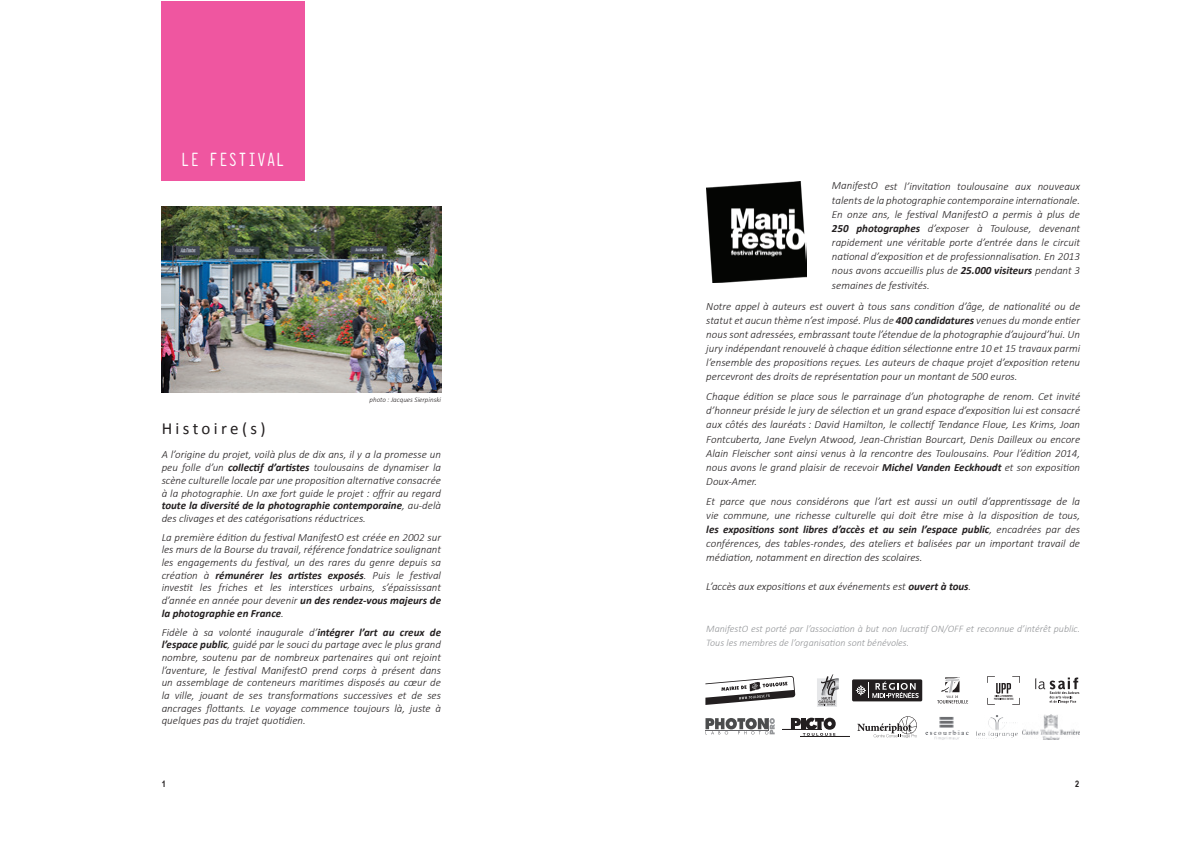
<style>
.page{position:relative;width:1191px;height:842px;background:#fff}
.page>*{position:absolute;margin:0;border:0;box-sizing:border-box;transform-origin:0 0}
.t1{font:21.1px "Typewriter Condensed";color:#fff}
.t2{font:16.9px "Calibri";letter-spacing:.2em;color:#231f20}
.t3{font:italic 300 11px/14.1px "Calibri";color:#231f20;text-align:justify}
.t4{font:italic 300 10px/14.1px "Calibri";color:#939598}
.t5{font:700 9px "Arial Narrow";color:#231f20}
.t6{font:italic 300 7.1px "Calibri";color:#231f20}
.s1{font-weight:700}
</style>
<div class="page">
<div style="left:162px;top:1px;width:143px;height:180px;background:#ef56a0"></div>
<img style="left:162px;top:206px;width:279px;height:186px">
<svg style="left:705px;top:676px;width:90px;height:29px"></svg>
<svg style="left:817px;top:674px;width:22px;height:33px"></svg>
<div style="left:852px;top:679px;width:70px;height:22px;background:#231f20;border-radius:2px"></div>
<svg style="left:855px;top:682px;width:63px;height:16px"></svg>
<img style="left:925px;top:716px;width:43px;height:24px">
<svg style="left:987px;top:676px;width:32px;height:29px"></svg>
<svg style="left:1035px;top:677px;width:44px;height:26px"></svg>
<svg style="left:705px;top:718px;width:69px;height:16px"></svg>
<svg style="left:791px;top:718px;width:44px;height:18px"></svg>
<hr style="left:782px;top:729px;width:39px;height:1px;background:#231f20">
<hr style="left:800px;top:736px;width:49px;height:1px;background:#231f20">
<svg style="left:857px;top:716px;width:60px;height:22px"></svg>
<img style="left:976px;top:715px;width:41px;height:23px">
<img style="left:1022px;top:715px;width:57px;height:24px">
<img style="left:706px;top:182px;width:101px;height:100px">
<svg style="left:937px;top:677px;width:31px;height:26px"></svg>
<h1 class="t1" style="left:181px;top:144px;width:106px">LE FESTIVAL</h1>
<p class="t6" style="left:369px;top:395px;width:73px">photo : Jacques Sierpinski</p>
<h2 class="t2" style="left:162px;top:418px;width:105px">Histoire(s)</h2>
<p class="t3" style="left:162px;top:448px;width:281px;line-height:12.7px">A l’origine du projet, voilà plus de dix ans, il y a la promesse un peu folle d’un <span class="s1">collectif d’artistes</span> toulousains de dynamiser la scène culturelle locale par une proposition alternative consacrée à la photographie. Un axe fort guide le projet : offrir au regard <span class="s1">toute la diversité de la photographie contemporaine</span>, au-delà des clivages et des catégorisations réductrices.</p>
<p class="t3" style="left:162px;top:530px;width:281px;line-height:12.7px">La première édition du festival ManifestO est créée en 2002 sur les murs de la Bourse du travail, référence fondatrice soulignant les engagements du festival, un des rares du genre depuis sa création à <span class="s1">rémunérer les artistes exposés</span>. Puis le festival investit les friches et les interstices urbains, s’épaississant d’année en année pour devenir <span class="s1">un des rendez-vous majeurs de la photographie en France</span>.</p>
<p class="t3" style="left:162px;top:625px;width:281px;line-height:12.7px">Fidèle à sa volonté inaugurale d’<span class="s1">intégrer l’art au creux de l’espace public</span>, guidé par le souci du partage avec le plus grand nombre, soutenu par de nombreux partenaires qui ont rejoint l’aventure, le festival ManifestO prend corps à présent dans un assemblage de conteneurs maritimes disposés au cœur de la ville, jouant de ses transformations successives et de ses ancrages flottants. Le voyage commence toujours là, juste à quelques pas du trajet quotidien.</p>
<p class="t3" style="left:832px;top:179px;width:250px">ManifestO est l’invitation toulousaine aux nouveaux talents de la photographie contemporaine internationale.<br>En onze ans, le festival ManifestO a permis à plus de <span class="s1">250 photographes</span> d’exposer à Toulouse, devenant rapidement une véritable porte d’entrée dans le circuit national d’exposition et de professionnalisation. En 2013 nous avons accueillis plus de <span class="s1">25.000 visiteurs</span> pendant 3 semaines de festivités.</p>
<p class="t3" style="left:706px;top:299px;width:375px">Notre appel à auteurs est ouvert à tous sans condition d’âge, de nationalité ou de statut et aucun thème n’est imposé. Plus de <span class="s1">400 candidatures</span> venues du monde entier nous sont adressées, embrassant toute l’étendue de la photographie d’aujourd’hui. Un jury indépendant renouvelé à chaque édition sélectionne entre 10 et 15 travaux parmi l’ensemble des propositions reçues. Les auteurs de chaque projet d’exposition retenu percevront des droits de représentation pour un montant de 500 euros.</p>
<p class="t3" style="left:706px;top:389px;width:375px">Chaque édition se place sous le parrainage d’un photographe de renom. Cet invité d’honneur préside le jury de sélection et un grand espace d’exposition lui est consacré aux côtés des lauréats : David Hamilton, le collectif Tendance Floue, Les Krims, Joan Fontcuberta, Jane Evelyn Atwood, Jean-Christian Bourcart, Denis Dailleux ou encore Alain Fleischer sont ainsi venus à la rencontre des Toulousains. Pour l’édition 2014, nous avons le grand plaisir de recevoir <span class="s1">Michel Vanden Eeckhoudt</span> et son exposition Doux-Amer.</p>
<p class="t3" style="left:706px;top:494px;width:375px">Et parce que nous considérons que l’art est aussi un outil d’apprentissage de la vie commune, une richesse culturelle qui doit être mise à la disposition de tous, <span class="s1">les expositions sont libres d’accès et au sein l’espace public</span>, encadrées par des conférences, des tables-rondes, des ateliers et balisées par un important travail de médiation, notamment en direction des scolaires.</p>
<p class="t3" style="left:706px;top:579px;width:266px">L’accès aux expositions et aux événements est <span class="s1">ouvert à tous</span>.</p>
<p class="t4" style="left:706px;top:621px;width:375px">ManifestO est porté par l’association à but non lucratif ON/OFF et reconnue d’intérêt public.<br>Tous les membres de l’organisation sont bénévoles.</p>
<p class="t5" style="left:162px;top:777px;width:6px">1</p>
<p class="t5" style="left:1075px;top:777px;width:6px">2</p>
</div>
